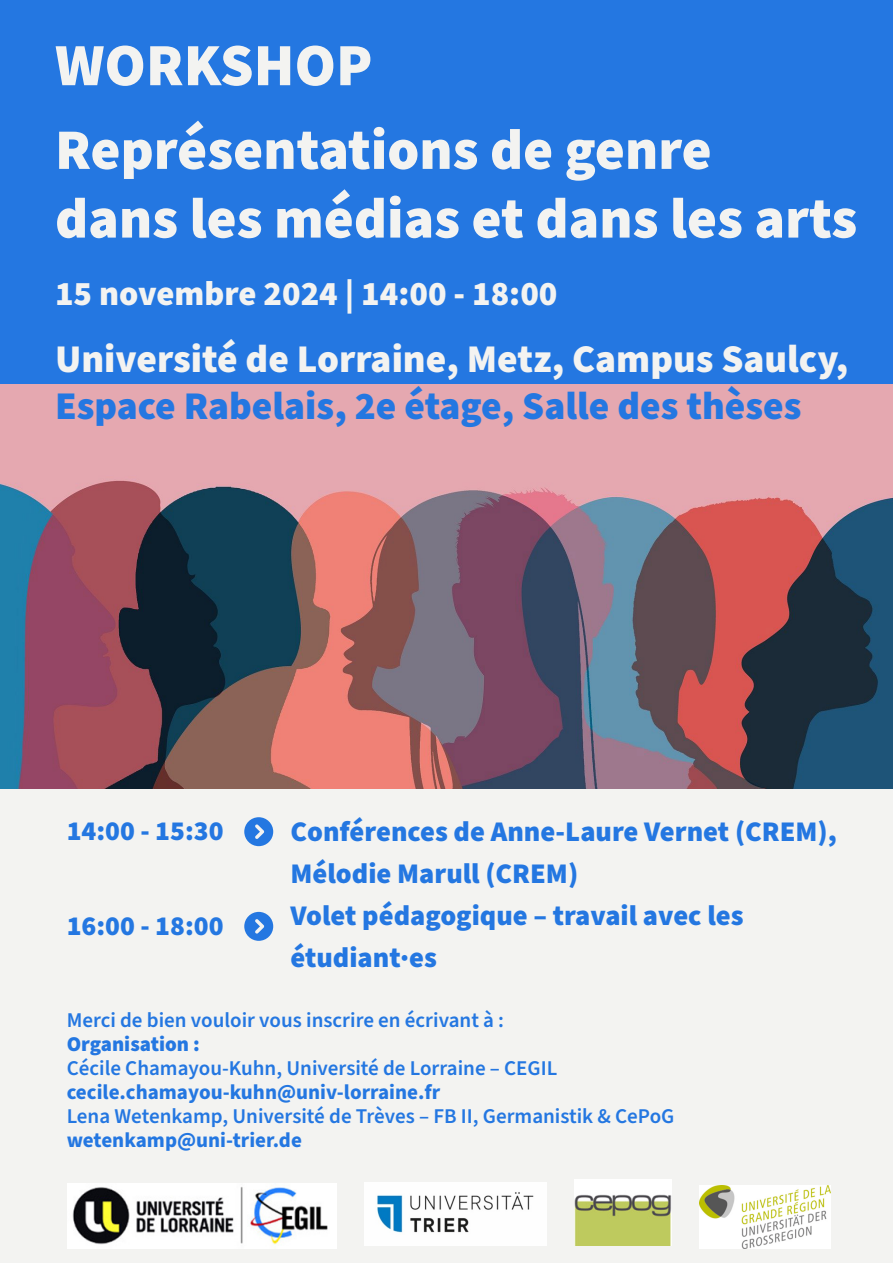
<style>
.page{position:relative;width:893px;height:1263px;background:#fff}
.page>*{position:absolute;margin:0;border:0;box-sizing:border-box;transform-origin:0 0}
.t1{font:900 60px "Source Sans Pro";color:#f3f3f1}
.t2{font:900 57.3px/68.7px "Source Sans Pro";color:#f3f3f1}
.t3{font:900 39.3px "Source Sans Pro";color:#f3f3f1}
.t4{font:900 39.3px "Source Sans Pro";color:#2477e1}
.t5{font:900 34.5px "Source Sans Pro";color:#f3f3f1}
.t6{font:900 28.35px/42px "Source Sans Pro";color:#2477e1}
.t7{font:900 27.6px "Source Sans Pro";color:#2477e1}
.t8{font:600 21px "Source Sans Pro";color:#2477e1}
.t9{font:700 21px "Source Sans Pro";color:#2477e1}
.t10{font:900 21px "Source Sans Pro";color:#2477e1}
</style>
<div class="page">
<div style="left:0;top:732px;width:893px;height:531px;background:#f3f3f1"></div>
<div style="left:0;top:0;width:893px;height:434px;background:#2477e1"></div>
<svg style="left:244px;top:817px;width:29px;height:29px"></svg>
<svg style="left:244px;top:912px;width:29px;height:29px"></svg>
<img style="left:0;top:385px;width:893px;height:404px">
<img style="left:68px;top:1183px;width:268px;height:65px">
<img style="left:364px;top:1183px;width:183px;height:62px">
<img style="left:699px;top:1185px;width:132px;height:63px">
<img style="left:574px;top:1180px;width:97px;height:65px">
<h1 class="t1" style="left:55px;top:24px;width:319px">WORKSHOP</h1>
<h2 class="t2" style="left:55px;top:117px;width:804px">Représentations de genre<br>dans les médias et dans les arts</h2>
<h3 class="t5" style="left:55px;top:270px;width:504px">15 novembre 2024 | 14:00 - 18:00</h3>
<h3 class="t3" style="left:55px;top:332px;width:795px">Université de Lorraine, Metz, Campus Saulcy,</h3>
<h3 class="t4" style="left:55px;top:379px;width:748px">Espace Rabelais, 2e étage, Salle des thèses</h3>
<h3 class="t7" style="left:67px;top:812px;width:158px">14:00 - 15:30</h3>
<h3 class="t7" style="left:67px;top:907px;width:158px">16:00 - 18:00</h3>
<h3 class="t6" style="left:290px;top:811px;width:548px">Conférences de Anne-Laure Vernet (CREM),<br>Mélodie Marull (CREM)<br>Volet pédagogique – travail avec les étudiant·es</h3>
<p class="t8" style="left:67px;top:1005px;width:439px">Merci de bien vouloir vous inscrire en écrivant à :</p>
<p class="t10" style="left:67px;top:1029px;width:135px">Organisation :</p>
<p class="t8" style="left:67px;top:1053px;width:492px">Cécile Chamayou-Kuhn, Université de Lorraine – CEGIL</p>
<p class="t9" style="left:67px;top:1077px;width:375px">cecile.chamayou-kuhn@univ-lorraine.fr</p>
<p class="t8" style="left:67px;top:1101px;width:609px">Lena Wetenkamp, Université de Trèves – FB II, Germanistik &amp; CePoG</p>
<p class="t9" style="left:67px;top:1125px;width:237px">wetenkamp@uni-trier.de</p>
</div>
